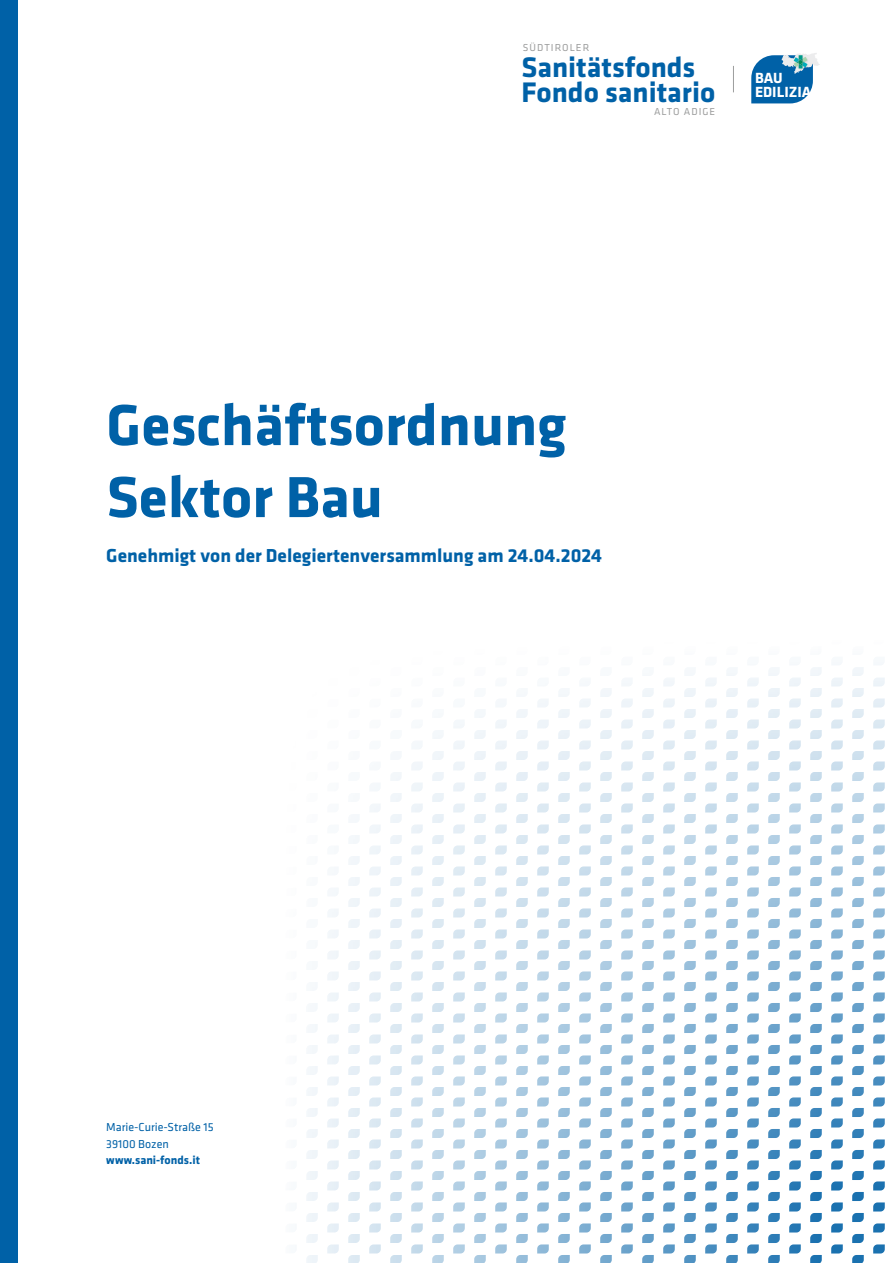
<style>
.page{position:relative;width:893px;height:1263px;background:#fff}
.page>*{position:absolute;margin:0;border:0;box-sizing:border-box;transform-origin:0 0}
.t1{font:700 60px/72px "Klavika";color:#0061a7}
.t2{font:700 29.25px/25.3px "Klavika";color:#0061a7}
.t3{font:700 19.5px "Klavika";color:#0061a7}
.t4{font:700 15.3px "Klavika";color:#fff}
.t5{font:12px/16.5px "Klavika";color:#0061a7}
.t6{font:700 12px "Klavika";color:#0061a7}
.t7{font:10.5px "Klavika";letter-spacing:.1em;color:#9c9d9d}
</style>
<div class="page">
<div style="left:0;top:0;width:17px;height:1263px;background:#0061a7"></div>
<svg style="left:751px;top:53px;width:69px;height:50px"></svg>
<svg style="left:733px;top:66px;width:1px;height:26px"></svg>
<svg style="left:307px;top:664px;width:578px;height:599px"></svg>
<p class="t7" style="left:523px;top:40px;width:68px">SÜDTIROLER</p>
<h2 class="t2" style="left:521px;top:55px;width:195px">Sanitätsfonds<br>Fondo sanitario</h2>
<p class="t7" style="left:654px;top:105px;width:63px">ALTO ADIGE</p>
<p class="t4" style="left:755px;top:70px;width:29px">BAU</p>
<p class="t4" style="left:755px;top:84px;width:58px">EDILIZIA</p>
<h1 class="t1" style="left:106px;top:390px;width:462px">Geschäftsordnung<br>Sektor Bau</h1>
<p class="t3" style="left:106px;top:545px;width:497px">Genehmigt von der Delegiertenversammlung am 24.04.2024</p>
<p class="t5" style="left:106px;top:1118px;width:109px">Marie-Curie-Straße 15<br>39100 Bozen</p>
<p class="t6" style="left:106px;top:1153px;width:95px">www.sani-fonds.it</p>
</div>
